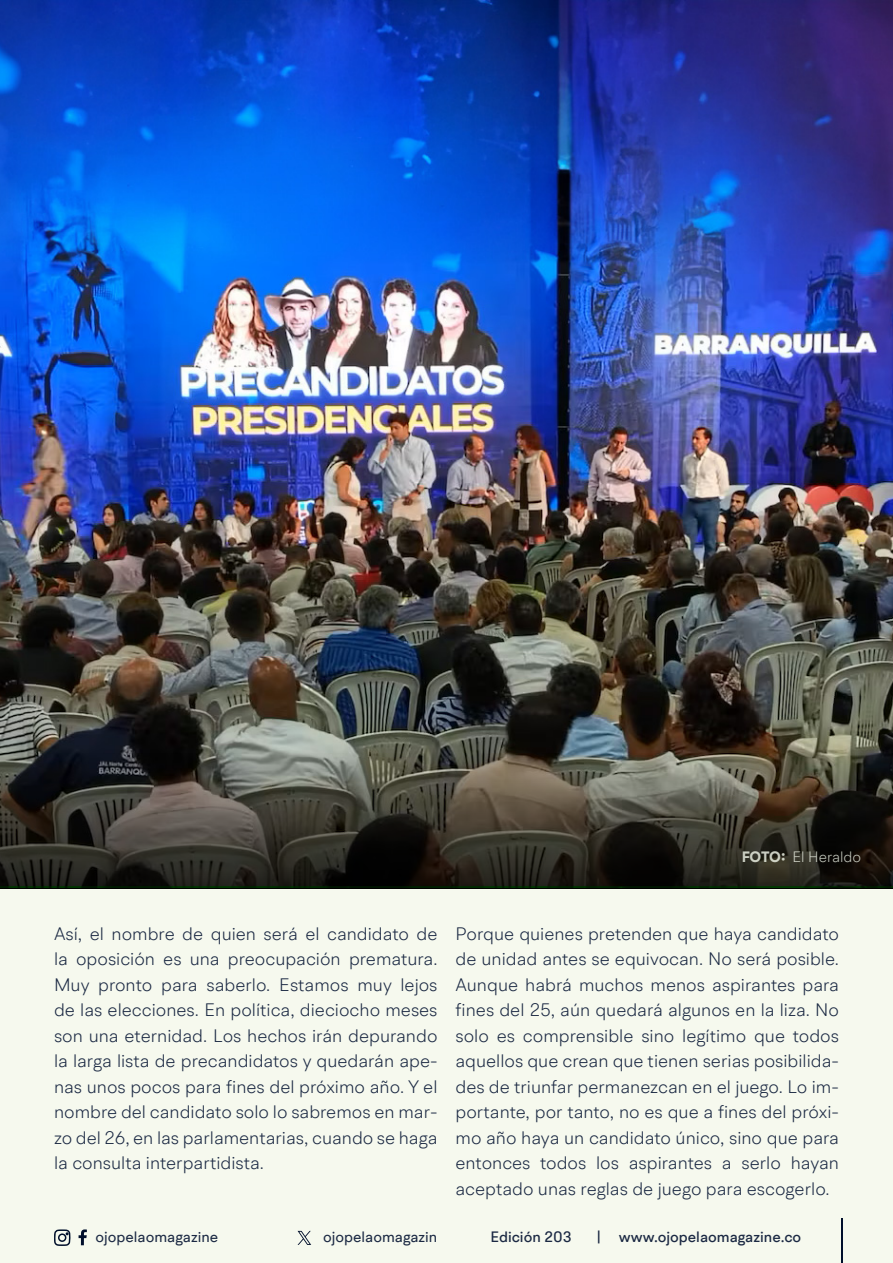
<style>
.page{position:relative;width:893px;height:1263px;background:#f6f9ee}
.page>*{position:absolute;margin:0;border:0;box-sizing:border-box;transform-origin:0 0}
.t1{font:300 18px/25.5px "BR Hendrix";color:#1b2943;text-align:justify}
.t2{font:500 15px "BR Hendrix";color:#1b2943}
.t3{font:15px "BR Hendrix";color:#1b2943}
.t4{font:300 15px "BR Hendrix";color:#f5faed}
.s1{font-weight:700}
</style>
<div class="page">
<svg style="left:79px;top:1229px;width:8px;height:16px"></svg>
<svg style="left:54px;top:1229px;width:17px;height:17px"></svg>
<hr style="left:841px;top:1219px;width:1px;height:44px;background:#000f2b">
<svg style="left:298px;top:1231px;width:13px;height:14px"></svg>
<img style="left:0;top:0;width:893px;height:752px">
<svg style="left:0;top:752px;width:893px;height:137px;background:#3c3a32"></svg>
<p class="t4" style="left:741px;top:848px;width:121px"><span class="s1">FOTO:</span> El Heraldo</p>
<p class="t1" style="left:54px;top:920px;width:385px">Así, el nombre de quien será el candidato de la oposición es una preocupación prematura.<br>Muy pronto para saberlo. Estamos muy lejos de las elecciones. En política, dieciocho meses son una eternidad. Los hechos irán depurando la larga lista de precandidatos y quedarán ape&shy;nas unos pocos para fines del próximo año. Y el nombre del candidato solo lo sabremos en mar&shy;zo del 26, en las parlamentarias, cuando se haga la consulta interpartidista.</p>
<p class="t1" style="left:455px;top:920px;width:385px">Porque quienes pretenden que haya candidato de unidad antes se equivocan. No será posible.<br>Aunque habrá muchos menos aspirantes para fines del 25, aún quedará algunos en la liza. No solo es comprensible sino legítimo que todos aquellos que crean que tienen serias posibilida&shy;des de triunfar permanezcan en el juego. Lo im&shy;portante, por tanto, no es que a fines del próxi&shy;mo año haya un candidato único, sino que para entonces todos los aspirantes a serlo hayan aceptado unas reglas de juego para escogerlo.</p>
<p class="t3" style="left:96px;top:1227px;width:124px">ojopelaomagazine</p>
<p class="t3" style="left:323px;top:1227px;width:116px">ojopelaomagazin</p>
<p class="t2" style="left:490px;top:1227px;width:83px">Edición 203</p>
<p class="t2" style="left:596px;top:1227px;width:206px">| www.ojopelaomagazine.co</p>
</div>
